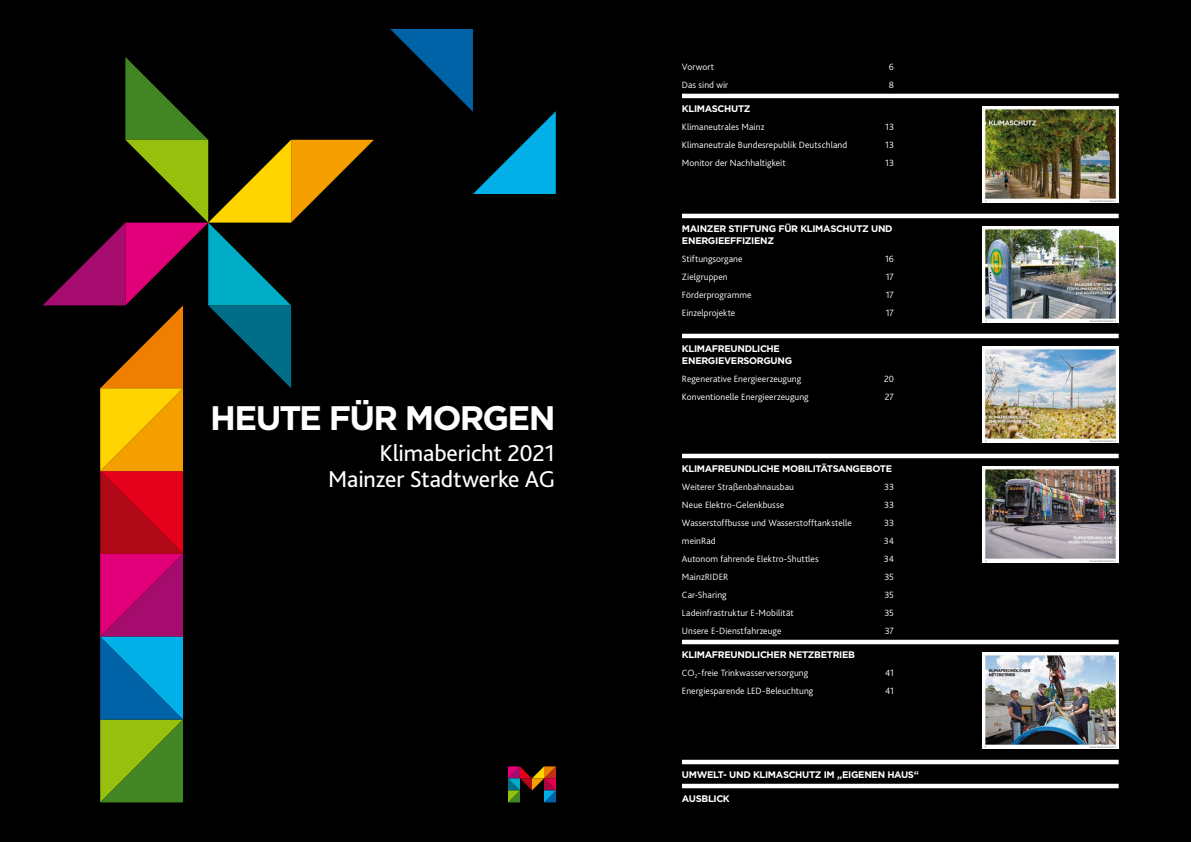
<style>
.page{position:relative;width:1191px;height:842px;background:#000}
.page>*{position:absolute;margin:0;border:0;box-sizing:border-box;transform-origin:0 0}
.t1{font:700 34px "Gotham";letter-spacing:-.05em;color:#fff}
.t2{font:24px/26px "Bliss";letter-spacing:-.005em;color:#fff;text-align:right}
.t3{font:300 9.5px "Bliss";letter-spacing:.005em;color:#fff}
.t4{font:700 9.5px/12px "Gotham";letter-spacing:-.035em;color:#fff}
</style>
<div class="page">
<svg style="left:390px;top:29px;width:166px;height:165px"></svg>
<svg style="left:43px;top:57px;width:331px;height:745px"></svg>
<svg style="left:508px;top:766px;width:48px;height:36px"></svg>
<hr style="left:682px;top:94px;width:436px;height:4px;background:#fff">
<hr style="left:682px;top:214px;width:436px;height:4px;background:#fff">
<hr style="left:682px;top:334px;width:436px;height:4px;background:#fff">
<hr style="left:682px;top:454px;width:436px;height:4px;background:#fff">
<hr style="left:682px;top:640px;width:436px;height:4px;background:#fff">
<hr style="left:682px;top:760px;width:436px;height:4px;background:#fff">
<hr style="left:682px;top:784px;width:436px;height:4px;background:#fff">
<img style="left:983px;top:106px;width:135px;height:96px">
<img style="left:983px;top:226px;width:135px;height:96px">
<img style="left:983px;top:346px;width:135px;height:96px">
<img style="left:983px;top:466px;width:135px;height:96px">
<img style="left:983px;top:652px;width:135px;height:96px">
<h1 class="t1" style="left:210px;top:396px;width:347px">HEUTE FÜR MORGEN</h1>
<h2 class="t2" style="left:328px;top:440px;width:228px">Klimabericht 2021<br>Mainzer Stadtwerke AG</h2>
<p class="t3" style="left:682px;top:61px;width:34px">Vorwort</p>
<p class="t3" style="left:889px;top:61px;width:7px">6</p>
<p class="t3" style="left:682px;top:79px;width:48px">Das sind wir</p>
<p class="t3" style="left:889px;top:79px;width:7px">8</p>
<p class="t4" style="left:682px;top:103px;width:70px">KLIMASCHUTZ</p>
<p class="t3" style="left:682px;top:121px;width:84px">Klimaneutrales Mainz</p>
<p class="t3" style="left:885px;top:121px;width:10px">13</p>
<p class="t3" style="left:682px;top:139px;width:167px">Klimaneutrale Bundesrepublik Deutschland</p>
<p class="t3" style="left:885px;top:139px;width:10px">13</p>
<p class="t3" style="left:682px;top:157px;width:105px">Monitor der Nachhaltigkeit</p>
<p class="t3" style="left:885px;top:157px;width:10px">13</p>
<p class="t4" style="left:682px;top:223px;width:212px">MAINZER STIFTUNG FÜR KLIMASCHUTZ UND<br>ENERGIEEFFIZIENZ</p>
<p class="t3" style="left:682px;top:253px;width:62px">Stiftungsorgane</p>
<p class="t3" style="left:885px;top:253px;width:10px">16</p>
<p class="t3" style="left:682px;top:271px;width:47px">Zielgruppen</p>
<p class="t3" style="left:885px;top:271px;width:10px">17</p>
<p class="t3" style="left:682px;top:289px;width:71px">Förderprogramme</p>
<p class="t3" style="left:885px;top:289px;width:10px">17</p>
<p class="t3" style="left:682px;top:307px;width:55px">Einzelprojekte</p>
<p class="t3" style="left:885px;top:307px;width:10px">17</p>
<p class="t4" style="left:682px;top:343px;width:112px">KLIMAFREUNDLICHE<br>ENERGIEVERSORGUNG</p>
<p class="t3" style="left:682px;top:373px;width:121px">Regenerative Energieerzeugung</p>
<p class="t3" style="left:884px;top:373px;width:12px">20</p>
<p class="t3" style="left:682px;top:391px;width:128px">Konventionelle Energieerzeugung</p>
<p class="t3" style="left:884px;top:391px;width:11px">27</p>
<p class="t4" style="left:682px;top:463px;width:212px">KLIMAFREUNDLICHE MOBILITÄTSANGEBOTE</p>
<p class="t3" style="left:682px;top:481px;width:113px">Weiterer Straßenbahnausbau</p>
<p class="t3" style="left:884px;top:481px;width:11px">33</p>
<p class="t3" style="left:682px;top:499px;width:104px">Neue Elektro-Gelenkbusse</p>
<p class="t3" style="left:884px;top:499px;width:11px">33</p>
<p class="t3" style="left:682px;top:517px;width:171px">Wasserstoffbusse und Wasserstofftankstelle</p>
<p class="t3" style="left:884px;top:517px;width:11px">33</p>
<p class="t3" style="left:682px;top:535px;width:35px">meinRad</p>
<p class="t3" style="left:884px;top:535px;width:12px">34</p>
<p class="t3" style="left:682px;top:553px;width:138px">Autonom fahrende Elektro-Shuttles</p>
<p class="t3" style="left:883px;top:553px;width:12px">34</p>
<p class="t3" style="left:682px;top:571px;width:48px">MainzRIDER</p>
<p class="t3" style="left:884px;top:571px;width:11px">35</p>
<p class="t3" style="left:682px;top:589px;width:46px">Car-Sharing</p>
<p class="t3" style="left:884px;top:589px;width:11px">35</p>
<p class="t3" style="left:682px;top:607px;width:113px">Ladeinfrastruktur E-Mobilität</p>
<p class="t3" style="left:884px;top:607px;width:11px">35</p>
<p class="t3" style="left:682px;top:625px;width:101px">Unsere E-Dienstfahrzeuge</p>
<p class="t3" style="left:884px;top:625px;width:11px">37</p>
<p class="t4" style="left:682px;top:649px;width:175px">KLIMAFREUNDLICHER NETZBETRIEB</p>
<p class="t3" style="left:682px;top:667px;width:128px">CO<sub>2</sub>-freie Trinkwasserversorgung</p>
<p class="t3" style="left:885px;top:667px;width:10px">41</p>
<p class="t3" style="left:682px;top:685px;width:133px">Energiesparende LED-Beleuchtung</p>
<p class="t3" style="left:885px;top:685px;width:10px">41</p>
<p class="t4" style="left:682px;top:769px;width:238px">UMWELT- UND KLIMASCHUTZ IM „EIGENEN HAUS“</p>
<p class="t4" style="left:682px;top:793px;width:49px">AUSBLICK</p>
</div>
